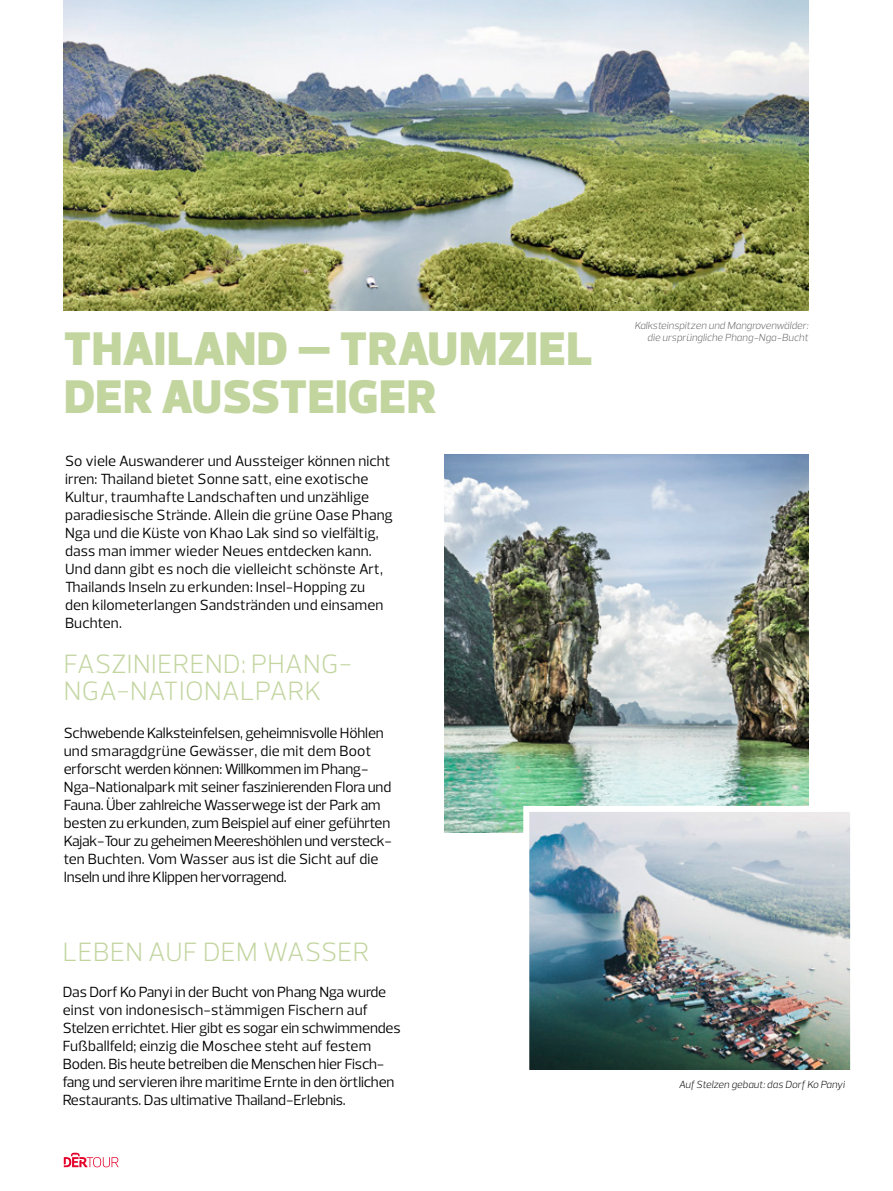
<style>
.page{position:relative;width:893px;height:1191px;background:#fff}
.page>*{position:absolute;margin:0;border:0;box-sizing:border-box;transform-origin:0 0}
.t1{font:900 48px/48px "Prelo";letter-spacing:.015em;color:#c2d59f}
.t2{font:300 27px/27px "Prelo";letter-spacing:.015em;color:#c2d59f}
.t3{font:15px/18px "Prelo";letter-spacing:-.01em;color:#000}
.t4{font:15px/18px "Prelo";letter-spacing:.01em;color:#000}
.t5{font:italic 300 10.5px/12.5px "Prelo";color:#636362;text-align:right}
.t6{font:italic 300 10.5px "Prelo";color:#000}
</style>
<div class="page">
<img style="left:444px;top:455px;width:364px;height:378px">
<img style="left:64px;top:0;width:744px;height:311px">
<img style="left:530px;top:813px;width:319px;height:256px">
<div style="left:523px;top:806px;width:333px;height:270px;border:6px solid #fff"></div>
<hr style="left:892px;top:617px;width:1px;height:228px;background:#ececec">
<svg style="left:64px;top:1152px;width:55px;height:15px"></svg>
<h1 class="t1" style="left:64px;top:325px;width:529px">THAILAND – TRAUMZIEL<br>DER AUSSTEIGER</h1>
<p class="t4" style="left:65px;top:452px;width:329px">So viele Auswanderer und Aussteiger können nicht irren: Thailand bietet Sonne satt, eine exotische Kultur, traumhafte Landschaften und unzählige paradiesische Strände. Allein die grüne Oase Phang Nga und die Küste von Khao Lak sind so vielfältig, dass man immer wieder Neues entdecken kann.<br>Und dann gibt es noch die vielleicht schönste Art, Thailands Inseln zu erkunden: Insel-Hopping zu den kilometerlangen Sandstränden und einsamen Buchten.</p>
<h2 class="t2" style="left:64px;top:650px;width:290px">FASZINIEREND: PHANG-<br>NGA-NATIONALPARK</h2>
<p class="t3" style="left:64px;top:723px;width:330px">Schwebende Kalksteinfelsen, geheimnisvolle Höhlen und smaragdgrüne Gewässer, die mit dem Boot erforscht werden können: Willkommen im Phang-Nga-Nationalpark mit seiner faszinierenden Flora und Fauna. Über zahlreiche Wasserwege ist der Park am besten zu erkunden, zum Beispiel auf einer geführten Kajak-Tour zu geheimen Meereshöhlen und versteck&shy;ten Buchten. Vom Wasser aus ist die Sicht auf die Inseln und ihre Klippen hervorragend.</p>
<h2 class="t2" style="left:63px;top:938px;width:308px">LEBEN AUF DEM WASSER</h2>
<p class="t3" style="left:63px;top:983px;width:339px">Das Dorf Ko Panyi in der Bucht von Phang Nga wurde einst von indonesisch-stämmigen Fischern auf Stelzen errichtet. Hier gibt es sogar ein schwimmendes Fußballfeld; einzig die Moschee steht auf festem Boden. Bis heute betreiben die Menschen hier Fisch&shy;fang und servieren ihre maritime Ernte in den örtlichen Restaurants. Das ultimative Thailand-Erlebnis.</p>
<p class="t5" style="left:634px;top:319px;width:175px">Kalksteinspitzen und Mangrovenwälder: die ursprüngliche Phang-Nga-Bucht</p>
<p class="t6" style="left:679px;top:1078px;width:167px">Auf Stelzen gebaut: das Dorf Ko Panyi</p>
</div>
